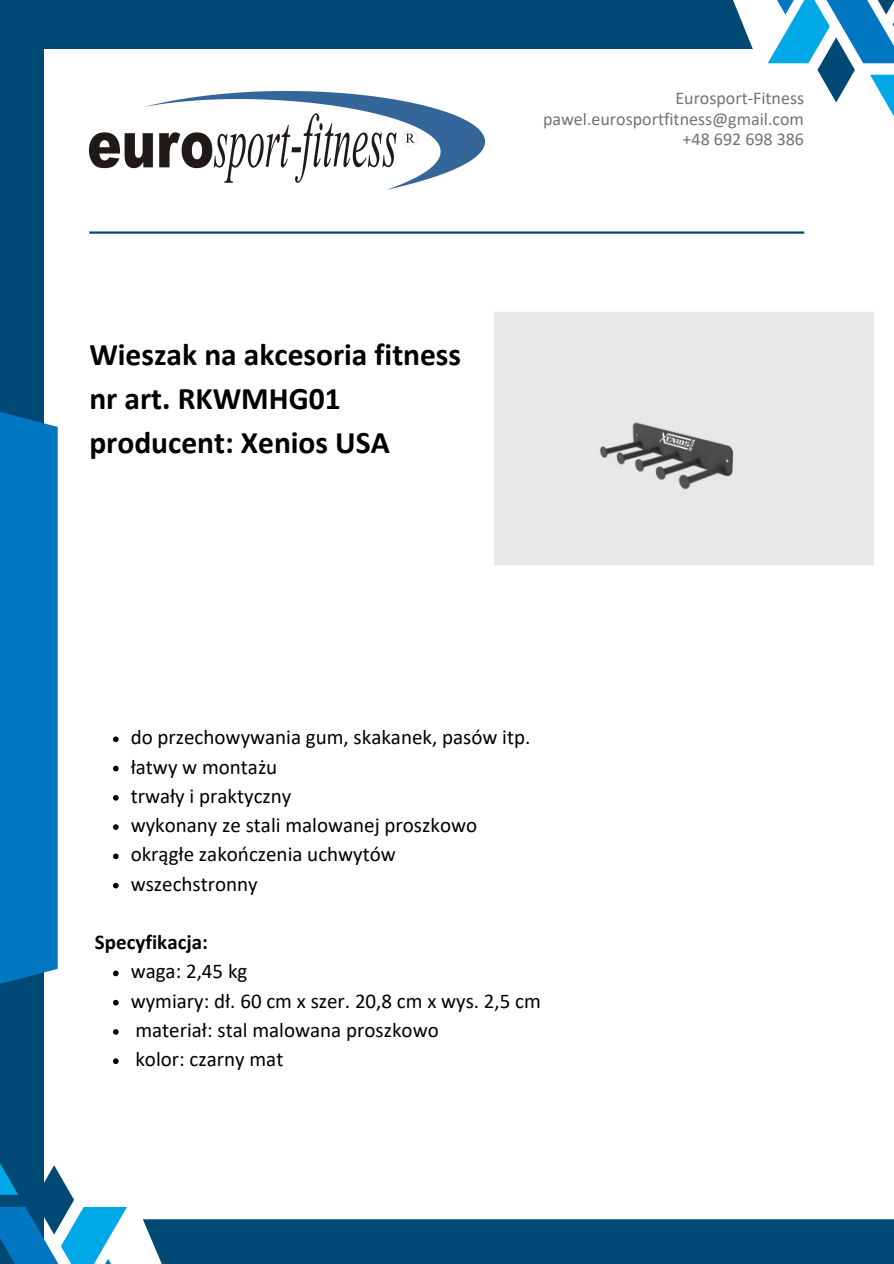
<style>
.page{position:relative;width:894px;height:1264px;background:#fff}
.page>*{position:absolute;margin:0;border:0;box-sizing:border-box;transform-origin:0 0}
.t1{font:700 31.5px "Calibri";color:#000}
.t2{font:21px "Calibri";color:#000}
.t3{font:700 21px "Calibri";color:#000}
.t4{font:18px "Calibri";color:#737373}
</style>
<div class="page">
<svg style="left:767px;top:0;width:126px;height:115px"></svg>
<div style="left:0;top:40px;width:44px;height:1223px;background:#014975"></div>
<svg style="left:0;top:1163px;width:127px;height:100px"></svg>
<hr style="left:89px;top:231px;width:715px;height:3px;background:#014975">
<div style="left:0;top:0;width:752px;height:49px;background:#014975"></div>
<div style="left:143px;top:1219px;width:750px;height:44px;background:#014975"></div>
<div style="left:0;top:404px;width:58px;height:587px;background:#0077c0"></div>
<img style="left:89px;top:91px;width:395px;height:98px">
<div style="left:494px;top:312px;width:379px;height:254px;background:#e8e8e8"></div>
<svg style="left:113px;top:736px;width:6px;height:6px"></svg>
<svg style="left:113px;top:765px;width:6px;height:6px"></svg>
<svg style="left:113px;top:795px;width:6px;height:5px"></svg>
<svg style="left:113px;top:824px;width:6px;height:5px"></svg>
<svg style="left:113px;top:853px;width:6px;height:6px"></svg>
<svg style="left:113px;top:882px;width:6px;height:6px"></svg>
<svg style="left:113px;top:970px;width:6px;height:6px"></svg>
<svg style="left:113px;top:999px;width:6px;height:6px"></svg>
<svg style="left:113px;top:1029px;width:6px;height:5px"></svg>
<svg style="left:113px;top:1058px;width:6px;height:5px"></svg>
<p class="t1" style="left:89px;top:341px;width:373px">Wieszak na akcesoria fitness</p>
<p class="t1" style="left:89px;top:385px;width:253px">nr art. RKWMHG01</p>
<p class="t1" style="left:89px;top:429px;width:302px">producent: Xenios USA</p>
<p class="t4" style="left:675px;top:91px;width:130px">Eurosport-Fitness</p>
<p class="t4" style="left:543px;top:111px;width:262px">pawel.eurosportfitness@gmail.com</p>
<p class="t4" style="left:682px;top:132px;width:123px">+48 692 698 386</p>
<p class="t2" style="left:131px;top:728px;width:401px">do przechowywania gum, skakanek, pasów itp.</p>
<p class="t2" style="left:131px;top:757px;width:148px">łatwy w montażu</p>
<p class="t2" style="left:131px;top:787px;width:162px">trwały i praktyczny</p>
<p class="t2" style="left:131px;top:816px;width:348px">wykonany ze stali malowanej proszkowo</p>
<p class="t2" style="left:131px;top:845px;width:266px">okrągłe zakończenia uchwytów</p>
<p class="t2" style="left:131px;top:874px;width:129px">wszechstronny</p>
<p class="t3" style="left:95px;top:933px;width:114px">Specyfikacja:</p>
<p class="t2" style="left:131px;top:962px;width:118px">waga: 2,45 kg</p>
<p class="t2" style="left:131px;top:991px;width:411px">wymiary: dł. 60 cm x szer. 20,8 cm x wys. 2,5 cm</p>
<p class="t2" style="left:135px;top:1021px;width:305px">materiał: stal malowana proszkowo</p>
<p class="t2" style="left:135px;top:1050px;width:149px">kolor: czarny mat</p>
</div>
